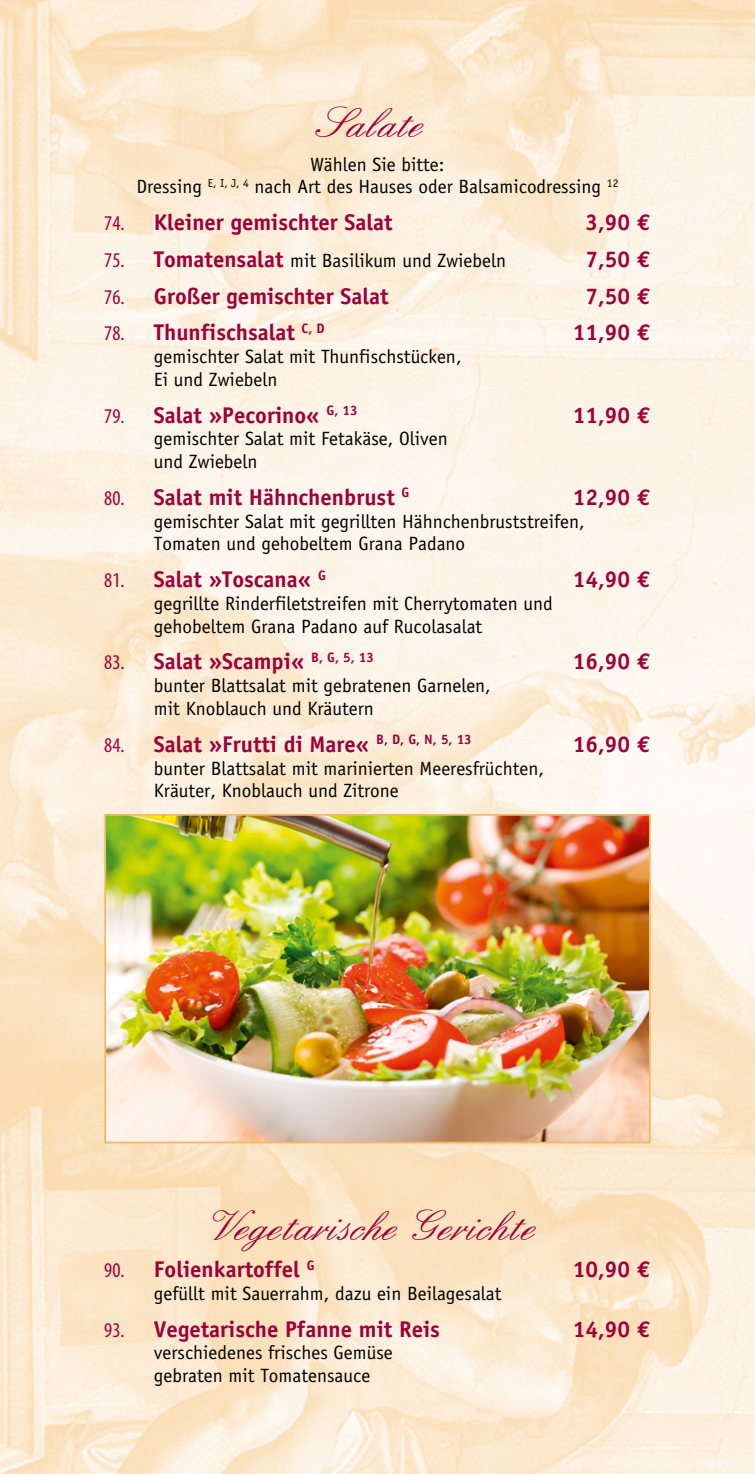
<style>
.page{position:relative;width:755px;height:1474px;background:#fff}
.page>*{position:absolute;margin:0;border:0;box-sizing:border-box;transform-origin:0 0}
.t1{font:45.5px "English 157 BT";color:#9e0039}
.t2{font:700 22.75px "Officina Sans";color:#9e0039}
.t3{font:19.25px/22.8px "Officina Sans";color:#000}
.s1{font-family:"Myriad Pro";font-weight:400;font-stretch:condensed;font-size:21px}
.s2{font-family:"Euro Mono Std"}
.s3{font-family:"Myriad Pro";font-stretch:condensed;font-size:21px;color:#9e0039}
.s4{font-weight:700;font-size:22.75px;color:#9e0039}
</style>
<div class="page">
<img style="left:0;top:0;width:754px;height:1473px">
<img style="left:107px;top:817px;width:540px;height:323px">
<div style="left:104px;top:814px;width:546px;height:329px;border:2px solid #f6b762"></div>
<h1 class="t1" style="left:323px;top:99px;width:109px">Salate</h1>
<p class="t3" style="left:136px;top:153px;width:483px;text-align:center">Wählen Sie bitte:<br>Dressing <sup>E,</sup> <sup>I,</sup> <sup>J,</sup> <sup>4</sup> nach Art des Hauses oder Balsamicodressing <sup>12</sup></p>
<p class="t2" style="left:104px;top:208px;width:290px"><span class="s1">74.</span> Kleiner gemischter Salat</p>
<p class="t2" style="left:585px;top:208px;width:67px">3,90 <span class="s2">€</span></p>
<p class="t3" style="left:104px;top:249px;width:403px"><span class="s3">75.</span> <span class="s4">Tomatensalat</span> mit Basilikum und Zwiebeln</p>
<p class="t2" style="left:585px;top:245px;width:67px">7,50 <span class="s2">€</span></p>
<p class="t2" style="left:104px;top:282px;width:285px"><span class="s1">76.</span> Großer gemischter Salat</p>
<p class="t2" style="left:585px;top:282px;width:67px">7,50 <span class="s2">€</span></p>
<p class="t2" style="left:104px;top:318px;width:221px"><span class="s1">78.</span> Thunfischsalat <sup>C,</sup> <sup>D</sup></p>
<p class="t2" style="left:572px;top:318px;width:79px">11,90 <span class="s2">€</span></p>
<p class="t3" style="left:154px;top:345px;width:309px">gemischter Salat mit Thunfischstücken,<br>Ei und Zwiebeln</p>
<p class="t2" style="left:104px;top:401px;width:255px"><span class="s1">79.</span> Salat »Pecorino« <sup>G,</sup> <sup>13</sup></p>
<p class="t2" style="left:572px;top:401px;width:79px">11,90 <span class="s2">€</span></p>
<p class="t3" style="left:154px;top:427px;width:295px">gemischter Salat mit Fetakäse, Oliven und Zwiebeln</p>
<p class="t2" style="left:104px;top:483px;width:306px"><span class="s1">80.</span> Salat mit Hähnchenbrust <sup>G</sup></p>
<p class="t2" style="left:572px;top:483px;width:79px">12,90 <span class="s2">€</span></p>
<p class="t3" style="left:154px;top:510px;width:432px">gemischter Salat mit gegrillten Hähnchenbruststreifen,<br>Tomaten und gehobeltem Grana Padano</p>
<p class="t2" style="left:104px;top:565px;width:223px"><span class="s1">81.</span> Salat »Toscana« <sup>G</sup></p>
<p class="t2" style="left:572px;top:565px;width:79px">14,90 <span class="s2">€</span></p>
<p class="t3" style="left:154px;top:592px;width:400px">gegrillte Rinderfiletstreifen mit Cherrytomaten und gehobeltem Grana Padano auf Rucolasalat</p>
<p class="t2" style="left:104px;top:647px;width:271px"><span class="s1">83.</span> Salat »Scampi« <sup>B,</sup> <sup>G,</sup> <sup>5,</sup> <sup>13</sup></p>
<p class="t2" style="left:572px;top:647px;width:79px">16,90 <span class="s2">€</span></p>
<p class="t3" style="left:154px;top:674px;width:338px">bunter Blattsalat mit gebratenen Garnelen, mit Knoblauch und Kräutern</p>
<p class="t2" style="left:104px;top:730px;width:369px"><span class="s1">84.</span> Salat »Frutti di Mare« <sup>B,</sup> <sup>D,</sup> <sup>G,</sup> <sup>N,</sup> <sup>5,</sup> <sup>13</sup></p>
<p class="t2" style="left:572px;top:730px;width:79px">16,90 <span class="s2">€</span></p>
<p class="t3" style="left:154px;top:756px;width:391px">bunter Blattsalat mit marinierten Meeresfrüchten,<br>Kräuter, Knoblauch und Zitrone</p>
<h1 class="t1" style="left:211px;top:1202px;width:333px">Vegetarische Gerichte</h1>
<p class="t2" style="left:104px;top:1255px;width:211px"><span class="s1">90.</span> Folienkartoffel <sup>G</sup></p>
<p class="t2" style="left:572px;top:1255px;width:79px">10,90 <span class="s2">€</span></p>
<p class="t3" style="left:154px;top:1281px;width:349px">gefüllt mit Sauerrahm, dazu ein Beilagesalat</p>
<p class="t2" style="left:104px;top:1314px;width:337px"><span class="s1">93.</span> Vegetarische Pfanne mit Reis</p>
<p class="t2" style="left:572px;top:1314px;width:79px">14,90 <span class="s2">€</span></p>
<p class="t3" style="left:154px;top:1341px;width:240px">verschiedenes frisches Gemüse gebraten mit Tomatensauce</p>
</div>
